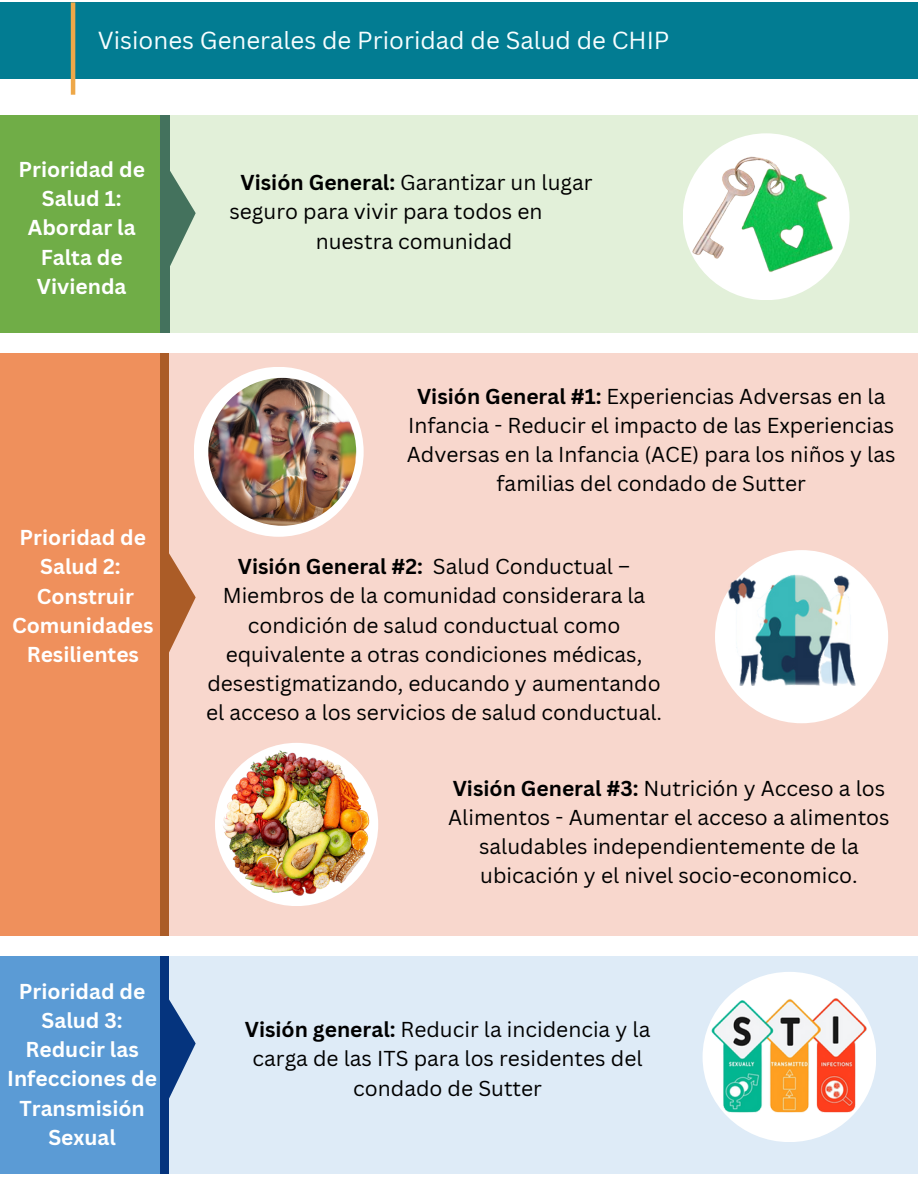
<style>
.page{position:relative;width:918px;height:1188px;background:#fff}
.page>*{position:absolute;margin:0;border:0;box-sizing:border-box;transform-origin:0 0}
.t1{font:24px "Canva Sans";color:#f7feff}
.t2{font:21px/29.2px "Canva Sans";color:#000;text-align:center}
.t3{font:700 21px/29.2px "Canva Sans";color:#fff;text-align:center}
.s1{font-weight:700}
</style>
<div class="page">
<div style="left:146px;top:115px;width:772px;height:218px;background:#e2f0d9"></div>
<div style="left:19px;top:115px;width:150px;height:218px;background:#44725d"></div>
<svg style="left:169px;top:143px;width:27px;height:144px"></svg>
<div style="left:0;top:116px;width:160px;height:217px;background:#70ad47"></div>
<div style="left:153px;top:353px;width:765px;height:583px;background:#f8d7cd"></div>
<div style="left:0;top:353px;width:169px;height:583px;background:#ab5c27"></div>
<svg style="left:169px;top:553px;width:27px;height:100px"></svg>
<div style="left:0;top:353px;width:160px;height:583px;background:#ef905c"></div>
<div style="left:153px;top:956px;width:765px;height:218px;background:#deebf7"></div>
<div style="left:0;top:956px;width:169px;height:218px;background:#05347e"></div>
<svg style="left:169px;top:999px;width:27px;height:100px"></svg>
<div style="left:0;top:957px;width:160px;height:217px;background:#5b9bd5"></div>
<div style="left:683px;top:133px;width:167px;height:167px;background:#fff;border-radius:50%"></div>
<img style="left:683px;top:147px;width:167px;height:139px">
<div style="left:703px;top:972px;width:173px;height:170px;background:#fff;border-radius:50%"></div>
<img style="left:702px;top:995px;width:174px;height:124px">
<div style="left:715px;top:550px;width:173px;height:173px;background:#fff;border-radius:50%"></div>
<img style="left:715px;top:574px;width:156px;height:111px">
<div style="left:194px;top:367px;width:170px;height:170px;background:#fff;border-radius:50%"></div>
<img style="left:208px;top:378px;width:148px;height:148px;border-radius:50%">
<img style="left:215px;top:743px;width:164px;height:163px">
<div style="left:0;top:2px;width:918px;height:77px;background:#027c92"></div>
<hr style="left:71px;top:2px;width:4px;height:93px;background:#eea849">
<p class="t1" style="left:98px;top:23px;width:573px">Visiones Generales de Prioridad de Salud de CHIP</p>
<p class="t3" style="left:18px;top:154px;width:128px">Prioridad de<br>Salud 1:<br>Abordar la<br>Falta de<br>Vivienda</p>
<p class="t3" style="left:12px;top:522px;width:143px">Prioridad de<br>Salud 2:<br>Construir<br>Comunidades<br>Resilientes</p>
<p class="t3" style="left:7px;top:976px;width:151px">Prioridad de<br>Salud 3:<br>Reducir las<br>Infecciones de<br>Transmisión<br>Sexual</p>
<p class="t2" style="left:241px;top:167px;width:353px"><span class="s1">Visión General:</span> Garantizar un lugar</p>
<p class="t2" style="left:229px;top:196px;width:315px">seguro para vivir para todos en</p>
<p class="t2" style="left:316px;top:226px;width:198px">nuestra comunidad</p>
<p class="t2" style="left:407px;top:381px;width:490px"><span class="s1">Visión General #1:</span> Experiencias Adversas en la Infancia - Reducir el impacto de las Experiencias Adversas en la Infancia (ACE) para los niños y las familias del condado de Sutter</p>
<p class="t2" style="left:206px;top:551px;width:458px"><span class="s1">Visión General #2:</span> Salud Conductual – Miembros de la comunidad considerara la condición de salud conductual como equivalente a otras condiciones médicas, desestigmatizando, educando y aumentando el acceso a los servicios de salud conductual.</p>
<p class="t2" style="left:448px;top:773px;width:443px"><span class="s1">Visión General #3:</span> Nutrición y Acceso a los Alimentos - Aumentar el acceso a alimentos saludables independientemente de la ubicación y el nivel socio-economico.</p>
<p class="t2" style="left:245px;top:1014px;width:407px"><span class="s1">Visión general:</span> Reducir la incidencia y la carga de las ITS para los residentes del condado de Sutter</p>
</div>
